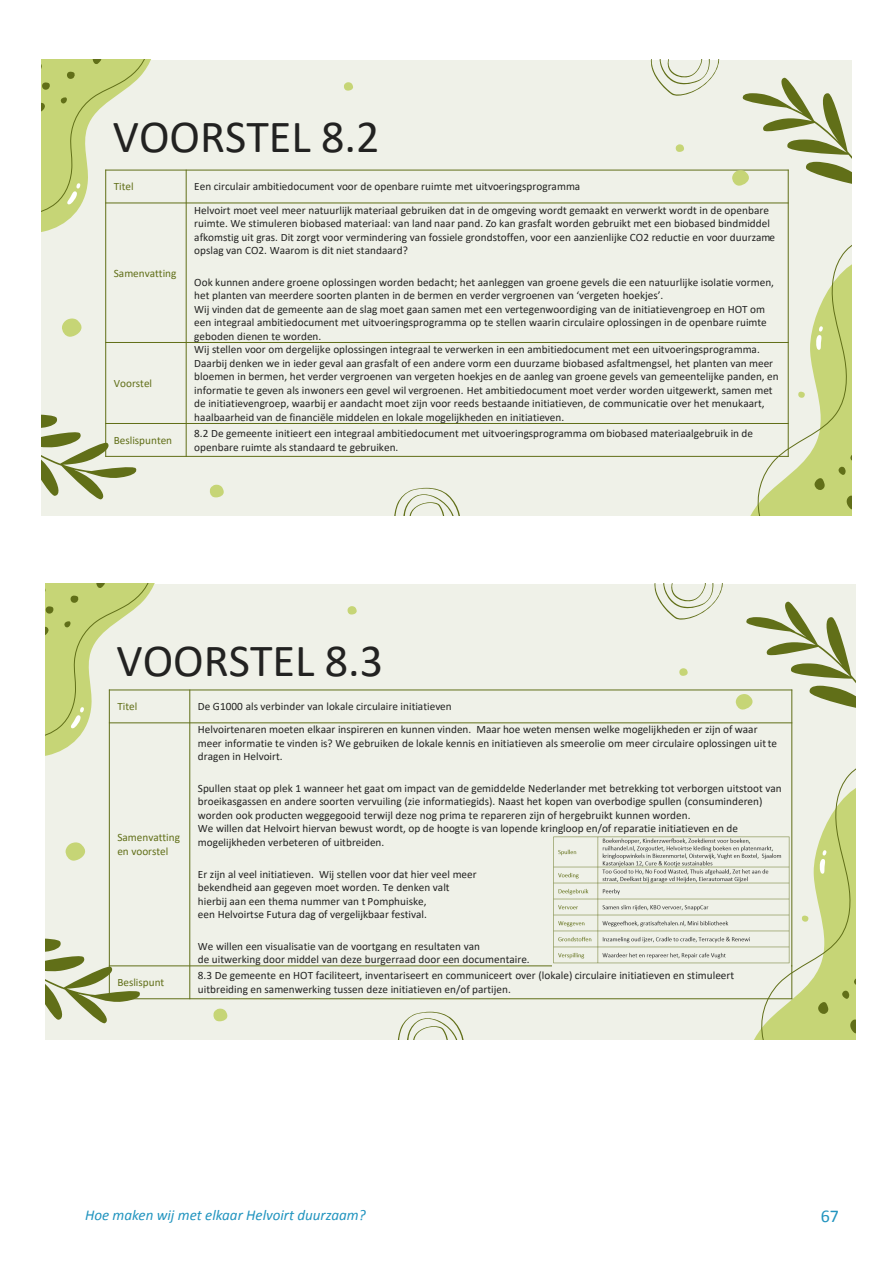
<style>
.page{position:relative;width:893px;height:1263px;background:#fff}
.page>*{position:absolute;margin:0;border:0;box-sizing:border-box;transform-origin:0 0}
.t1{font:46.2px "Calibri";color:#222221}
.t2{font:18px "Calibri";color:#2194bf}
.t3{font:italic 15px "Calibri";color:#2194bf}
.t4{font:11.25px/13.5px "Calibri";color:#222221}
.t5{font:11.25px/13.5px "Calibri";color:#616f18}
</style>
<div class="page">
<div style="left:41px;top:60px;width:810px;height:456px;background:#eff1e8"></div>
<svg style="left:41px;top:60px;width:116px;height:176px"></svg>
<svg style="left:742px;top:231px;width:109px;height:285px"></svg>
<svg style="left:41px;top:413px;width:96px;height:87px"></svg>
<svg style="left:650px;top:60px;width:70px;height:36px"></svg>
<svg style="left:394px;top:488px;width:66px;height:28px"></svg>
<svg style="left:344px;top:82px;width:9px;height:9px"></svg>
<svg style="left:209px;top:485px;width:15px;height:12px"></svg>
<svg style="left:62px;top:318px;width:20px;height:19px"></svg>
<hr style="left:186px;top:170px;width:1px;height:287px;background:#616f18">
<hr style="left:105px;top:203px;width:684px;height:1px;background:#616f18">
<hr style="left:105px;top:342px;width:684px;height:1px;background:#616f18">
<hr style="left:105px;top:423px;width:684px;height:1px;background:#616f18">
<hr style="left:105px;top:170px;width:1px;height:287px;background:#616f18">
<hr style="left:788px;top:170px;width:1px;height:287px;background:#616f18">
<hr style="left:105px;top:170px;width:684px;height:1px;background:#616f18">
<hr style="left:105px;top:456px;width:684px;height:1px;background:#616f18">
<svg style="left:675px;top:144px;width:9px;height:8px"></svg>
<svg style="left:732px;top:78px;width:119px;height:112px"></svg>
<div style="left:45px;top:584px;width:810px;height:455px;background:#eff1e8"></div>
<svg style="left:45px;top:584px;width:115px;height:176px"></svg>
<svg style="left:746px;top:755px;width:109px;height:284px"></svg>
<svg style="left:45px;top:937px;width:96px;height:87px"></svg>
<svg style="left:654px;top:584px;width:69px;height:36px"></svg>
<svg style="left:398px;top:1012px;width:66px;height:27px"></svg>
<svg style="left:347px;top:606px;width:10px;height:8px"></svg>
<svg style="left:213px;top:1009px;width:15px;height:12px"></svg>
<svg style="left:65px;top:842px;width:21px;height:19px"></svg>
<hr style="left:189px;top:689px;width:1px;height:277px;background:#616f18">
<hr style="left:189px;top:966px;width:1px;height:33px;background:#616f18">
<hr style="left:109px;top:722px;width:683px;height:1px;background:#616f18">
<hr style="left:109px;top:965px;width:683px;height:1px;background:#616f18">
<hr style="left:109px;top:689px;width:1px;height:310px;background:#616f18">
<hr style="left:791px;top:689px;width:1px;height:310px;background:#616f18">
<hr style="left:109px;top:689px;width:683px;height:1px;background:#616f18">
<hr style="left:109px;top:998px;width:683px;height:1px;background:#616f18">
<svg style="left:679px;top:668px;width:9px;height:8px"></svg>
<svg style="left:735px;top:602px;width:120px;height:112px"></svg>
<img style="left:552px;top:835px;width:239px;height:131px">
<p class="t1" style="left:113px;top:105px;width:268px">VOORSTEL 8.2</p>
<p class="t5" style="left:114px;top:180px;width:21px">Titel</p>
<p class="t4" style="left:194px;top:180px;width:387px">Een circulair ambitiedocument voor de openbare ruimte met uitvoeringsprogramma</p>
<p class="t5" style="left:114px;top:266px;width:64px">Samenvatting</p>
<p class="t5" style="left:114px;top:376px;width:40px">Voorstel</p>
<p class="t4" style="left:194px;top:203px;width:582px">Helvoirt moet veel meer natuurlijk materiaal gebruiken dat in de omgeving wordt gemaakt en verwerkt wordt in de openbare ruimte. We stimuleren biobased materiaal: van land naar pand. Zo kan grasfalt worden gebruikt met een biobased bindmiddel afkomstig uit gras. Dit zorgt voor vermindering van fossiele grondstoffen, voor een aanzienlijke CO2 reductie en voor duurzame opslag van CO2. Waarom is dit niet standaard?</p>
<p class="t4" style="left:194px;top:275px;width:581px">Ook kunnen andere groene oplossingen worden bedacht; het aanleggen van groene gevels die een natuurlijke isolatie vormen, het planten van meerdere soorten planten in de bermen en verder vergroenen van ‘vergeten hoekjes’.<br>Wij vinden dat de gemeente aan de slag moet gaan samen met een vertegenwoordiging van de initiatievengroep en HOT om een integraal ambitiedocument met uitvoeringsprogramma op te stellen waarin circulaire oplossingen in de openbare ruimte geboden dienen te worden.</p>
<p class="t4" style="left:194px;top:342px;width:586px">Wij stellen voor om dergelijke oplossingen integraal te verwerken in een ambitiedocument met een uitvoeringsprogramma.<br>Daarbij denken we in ieder geval aan grasfalt of een andere vorm een duurzame biobased asfaltmengsel, het planten van meer bloemen in bermen, het verder vergroenen van vergeten hoekjes en de aanleg van groene gevels van gemeentelijke panden, en informatie te geven als inwoners een gevel wil vergroenen. Het ambitiedocument moet verder worden uitgewerkt, samen met de initiatievengroep, waarbij er aandacht moet zijn voor reeds bestaande initiatieven, de communicatie over het menukaart, haalbaarheid van de financiële middelen en lokale mogelijkheden en initiatieven.</p>
<p class="t5" style="left:114px;top:433px;width:60px">Beslispunten</p>
<p class="t4" style="left:194px;top:426px;width:560px">8.2 De gemeente initieert een integraal ambitiedocument met uitvoeringsprogramma om biobased materiaalgebruik in de openbare ruimte als standaard te gebruiken.</p>
<p class="t1" style="left:116px;top:629px;width:268px">VOORSTEL 8.3</p>
<p class="t5" style="left:117px;top:699px;width:21px">Titel</p>
<p class="t4" style="left:198px;top:699px;width:255px">De G1000 als verbinder van lokale circulaire initiatieven</p>
<p class="t5" style="left:117px;top:831px;width:64px">Samenvatting en voorstel</p>
<p class="t4" style="left:198px;top:723px;width:581px">Helvoirtenaren moeten elkaar inspireren en kunnen vinden. Maar hoe weten mensen welke mogelijkheden er zijn of waar meer informatie te vinden is? We gebruiken de lokale kennis en initiatieven als smeerolie om meer circulaire oplossingen uit te dragen in Helvoirt.</p>
<p class="t4" style="left:198px;top:781px;width:585px">Spullen staat op plek 1 wanneer het gaat om impact van de gemiddelde Nederlander met betrekking tot verborgen uitstoot van broeikasgassen en andere soorten vervuiling (zie informatiegids). Naast het kopen van overbodige spullen (consuminderen) worden ook producten weggegooid terwijl deze nog prima te repareren zijn of hergebruikt kunnen worden.<br>We willen dat Helvoirt hiervan bewust wordt, op de hoogte is van lopende kringloop en/of reparatie initiatieven en de mogelijkheden verbeteren of uitbreiden.</p>
<p class="t4" style="left:198px;top:867px;width:280px">Er zijn al veel initiatieven. Wij stellen voor dat hier veel meer bekendheid aan gegeven moet worden. Te denken valt hierbij aan een thema nummer van t Pomphuiske,<br>een Helvoirtse Futura dag of vergelijkbaar festival.</p>
<p class="t4" style="left:198px;top:939px;width:333px">We willen een visualisatie van de voortgang en resultaten van<br>de uitwerking door middel van deze burgerraad door een documentaire.</p>
<p class="t5" style="left:117px;top:975px;width:48px">Beslispunt</p>
<p class="t4" style="left:198px;top:969px;width:538px">8.3 De gemeente en HOT faciliteert, inventariseert en communiceert over (lokale) circulaire initiatieven en stimuleert uitbreiding en samenwerking tussen deze initiatieven en/of partijen.</p>
<h3 class="t3" style="left:85px;top:1206px;width:282px">Hoe maken wij met elkaar Helvoirt duurzaam?</h3>
<h2 class="t2" style="left:821px;top:1205px;width:20px">67</h2>
</div>
